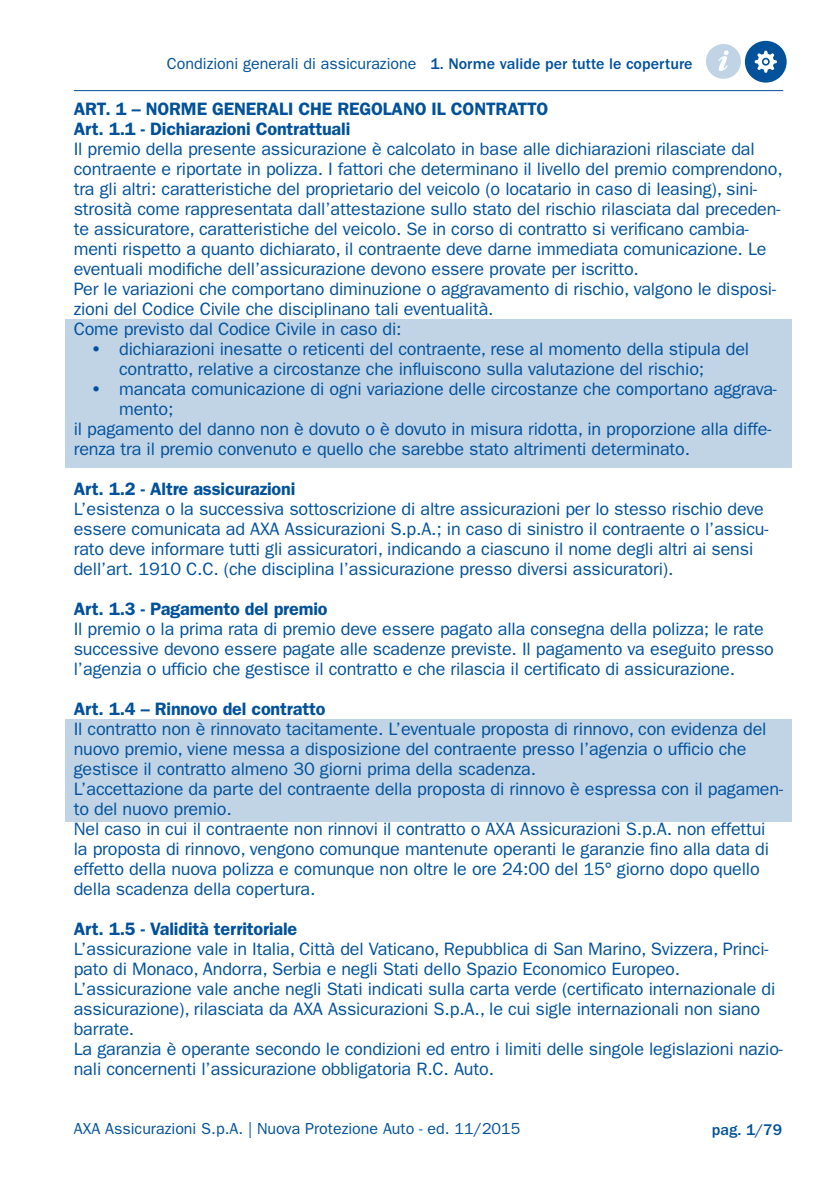
<style>
.page{position:relative;width:840px;height:1194px;background:#fff}
.page>*{position:absolute;margin:0;border:0;box-sizing:border-box;transform-origin:0 0}
.paragrafo_base_-_blu{font:18px/20px "ITC Franklin Gothic Std";letter-spacing:-.01em;color:#01519b}
.paragrafo_base_-_blu-2{font:600 18px "ITC Franklin Gothic Std";letter-spacing:-.01em;color:#01519b}
.t1{font:16px "ITC Franklin Gothic Std";color:#01519b}
.t2{font:500 16px "ITC Franklin Gothic Std";color:#01519b}
.s1{font-weight:500}
.s2{font-weight:600}
</style>
<div class="page">
<hr style="left:74px;top:90px;width:708px;height:1px;background:#01519b">
<div style="left:744px;top:41px;width:42px;height:42px;background:#01519b;border-radius:50%"></div>
<svg style="left:754px;top:51px;width:22px;height:22px"></svg>
<svg style="left:705px;top:44px;width:35px;height:35px"></svg>
<svg style="left:717px;top:50px;width:11px;height:22px"></svg>
<div style="left:65px;top:319px;width:726px;height:148px;background:#c0d4e6"></div>
<div style="left:65px;top:720px;width:726px;height:102px;background:#c0d4e6"></div>
<p class="t1" style="left:167px;top:55px;width:527px">Condizioni generali di assicurazione <span class="s1">1. Norme valide per tutte le coperture</span></p>
<p class="paragrafo_base_-_blu-2" style="left:74px;top:98px;width:476px">ART. 1 – NORME GENERALI CHE REGOLANO IL CONTRATTO</p>
<p class="paragrafo_base_-_blu-2" style="left:74px;top:118px;width:278px">Art. 1.1 - Dichiarazioni Contrattuali</p>
<p class="paragrafo_base_-_blu" style="left:74px;top:139px;width:710px">Il premio della presente assicurazione è calcolato in base alle dichiarazioni rilasciate dal contraente e riportate in polizza. I fattori che determinano il livello del premio comprendono, tra gli altri: caratteristiche del proprietario del veicolo (o locatario in caso di leasing), sini&shy;strosità come rappresentata dall’attestazione sullo stato del rischio rilasciata dal preceden&shy;te assicuratore, caratteristiche del veicolo. Se in corso di contratto si verificano cambia&shy;menti rispetto a quanto dichiarato, il contraente deve darne immediata comunicazione. Le eventuali modifiche dell’assicurazione devono essere provate per iscritto.</p>
<p class="paragrafo_base_-_blu" style="left:74px;top:279px;width:703px">Per le variazioni che comportano diminuzione o aggravamento di rischio, valgono le disposi&shy;zioni del Codice Civile che disciplinano tali eventualità.</p>
<p class="paragrafo_base_-_blu" style="left:74px;top:319px;width:329px">Come previsto dal Codice Civile in caso di:</p>
<p class="paragrafo_base_-_blu" style="left:119px;top:339px;width:631px;text-indent:-28px"><span class="s2">•</span> dichiarazioni inesatte o reticenti del contraente, rese al momento della stipula del contratto, relative a circostanze che influiscono sulla valutazione del rischio;</p>
<p class="paragrafo_base_-_blu" style="left:119px;top:379px;width:659px;text-indent:-28px"><span class="s2">•</span> mancata comunicazione di ogni variazione delle circostanze che comportano aggrava&shy;mento;</p>
<p class="paragrafo_base_-_blu" style="left:74px;top:419px;width:698px">il pagamento del danno non è dovuto o è dovuto in misura ridotta, in proporzione alla diffe&shy;renza tra il premio convenuto e quello che sarebbe stato altrimenti determinato.</p>
<p class="paragrafo_base_-_blu-2" style="left:74px;top:478px;width:223px">Art. 1.2 - Altre assicurazioni</p>
<p class="paragrafo_base_-_blu" style="left:74px;top:499px;width:695px">L’esistenza o la successiva sottoscrizione di altre assicurazioni per lo stesso rischio deve essere comunicata ad AXA Assicurazioni S.p.A.; in caso di sinistro il contraente o l’assicu&shy;rato deve informare tutti gli assicuratori, indicando a ciascuno il nome degli altri ai sensi dell’art. 1910 C.C. (che disciplina l’assicurazione presso diversi assicuratori).</p>
<p class="paragrafo_base_-_blu-2" style="left:74px;top:598px;width:255px">Art. 1.3 - Pagamento del premio</p>
<p class="paragrafo_base_-_blu" style="left:74px;top:619px;width:701px">Il premio o la prima rata di premio deve essere pagato alla consegna della polizza; le rate successive devono essere pagate alle scadenze previste. Il pagamento va eseguito presso l’agenzia o ufficio che gestisce il contratto e che rilascia il certificato di assicurazione.</p>
<p class="paragrafo_base_-_blu-2" style="left:74px;top:698px;width:253px">Art. 1.4 – Rinnovo del contratto</p>
<p class="paragrafo_base_-_blu" style="left:74px;top:719px;width:694px">Il contratto non è rinnovato tacitamente. L’eventuale proposta di rinnovo, con evidenza del nuovo premio, viene messa a disposizione del contraente presso l’agenzia o ufficio che gestisce il contratto almeno 30 giorni prima della scadenza.</p>
<p class="paragrafo_base_-_blu" style="left:74px;top:779px;width:710px">L’accettazione da parte del contraente della proposta di rinnovo è espressa con il pagamen&shy;to del nuovo premio.</p>
<p class="paragrafo_base_-_blu" style="left:74px;top:819px;width:696px">Nel caso in cui il contraente non rinnovi il contratto o AXA Assicurazioni S.p.A. non effettui la proposta di rinnovo, vengono comunque mantenute operanti le garanzie fino alla data di effetto della nuova polizza e comunque non oltre le ore 24:00 del 15° giorno dopo quello della scadenza della copertura.</p>
<p class="paragrafo_base_-_blu-2" style="left:74px;top:918px;width:225px">Art. 1.5 - Validità territoriale</p>
<p class="paragrafo_base_-_blu" style="left:74px;top:939px;width:695px">L’assicurazione vale in Italia, Città del Vaticano, Repubblica di San Marino, Svizzera, Princi&shy;pato di Monaco, Andorra, Serbia e negli Stati dello Spazio Economico Europeo.</p>
<p class="paragrafo_base_-_blu" style="left:74px;top:979px;width:702px">L’assicurazione vale anche negli Stati indicati sulla carta verde (certificato internazionale di assicurazione), rilasciata da AXA Assicurazioni S.p.A., le cui sigle internazionali non siano barrate.</p>
<p class="paragrafo_base_-_blu" style="left:74px;top:1039px;width:710px">La garanzia è operante secondo le condizioni ed entro i limiti delle singole legislazioni nazio&shy;nali concernenti l’assicurazione obbligatoria R.C. Auto.</p>
<p class="t1" style="left:74px;top:1119px;width:448px">AXA Assicurazioni S.p.A. | Nuova Protezione Auto - ed. 11/2015</p>
<p class="t2" style="left:711px;top:1121px;width:72px">pag. 1/79</p>
</div>
